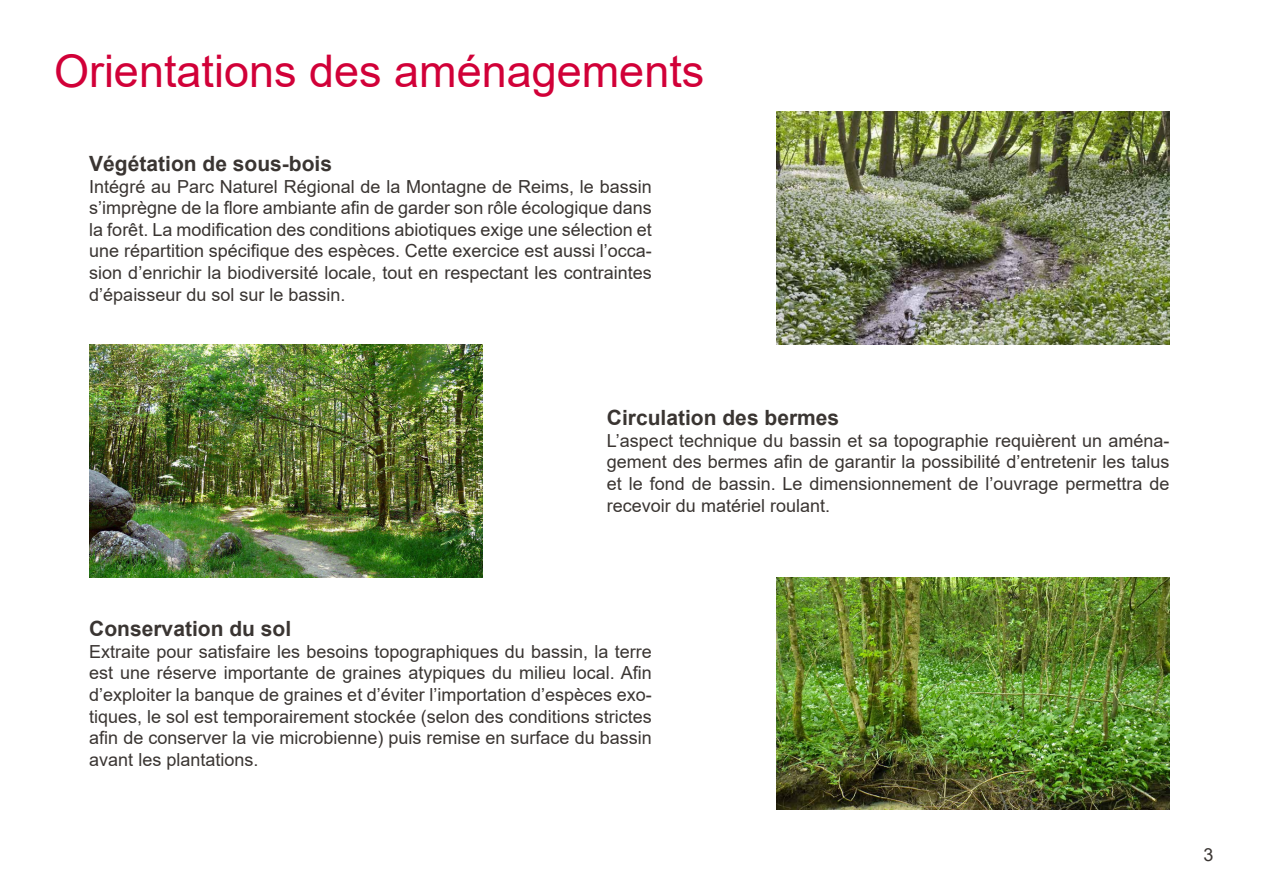
<style>
.page{position:relative;width:1263px;height:893px;background:#fff}
.page>*{position:absolute;margin:0;border:0;box-sizing:border-box;transform-origin:0 0}
.t1{font:45px "Arial";color:#d10038}
.t2{font:700 21px "Arial";color:#3a3532}
.t3{font:18px/21.6px "Arial";color:#3a3532;text-align:justify}
</style>
<div class="page">
<img style="left:776px;top:112px;width:393px;height:232px">
<img style="left:89px;top:344px;width:394px;height:233px">
<img style="left:776px;top:577px;width:393px;height:233px">
<p class="t1" style="left:54px;top:40px;width:652px">Orientations des aménagements</p>
<p class="t2" style="left:89px;top:149px;width:244px">Végétation de sous-bois</p>
<p class="t3" style="left:89px;top:175px;width:564px">Intégré au Parc Naturel Régional de la Montagne de Reims, le bassin s’imprègne de la flore ambiante afin de garder son rôle écologique dans la forêt. La modification des conditions abiotiques exige une sélection et une répartition spécifique des espèces. Cette exercice est aussi l’occa&shy;sion d’enrichir la biodiversité locale, tout en respectant les contraintes d’épaisseur du sol sur le bassin.</p>
<p class="t2" style="left:607px;top:403px;width:234px">Circulation des bermes</p>
<p class="t3" style="left:607px;top:430px;width:564px">L’aspect technique du bassin et sa topographie requièrent un aména&shy;gement des bermes afin de garantir la possibilité d’entretenir les talus et le fond de bassin. Le dimensionnement de l’ouvrage permettra de recevoir du matériel roulant.</p>
<p class="t2" style="left:89px;top:614px;width:203px">Conservation du sol</p>
<p class="t3" style="left:89px;top:640px;width:564px">Extraite pour satisfaire les besoins topographiques du bassin, la terre est une réserve importante de graines atypiques du milieu local. Afin d’exploiter la banque de graines et d’éviter l’importation d’espèces exo&shy;tiques, le sol est temporairement stockée (selon des conditions strictes afin de conserver la vie microbienne) puis remise en surface du bassin avant les plantations.</p>
<p class="t3" style="left:1203px;top:844px;width:12px">3</p>
</div>
